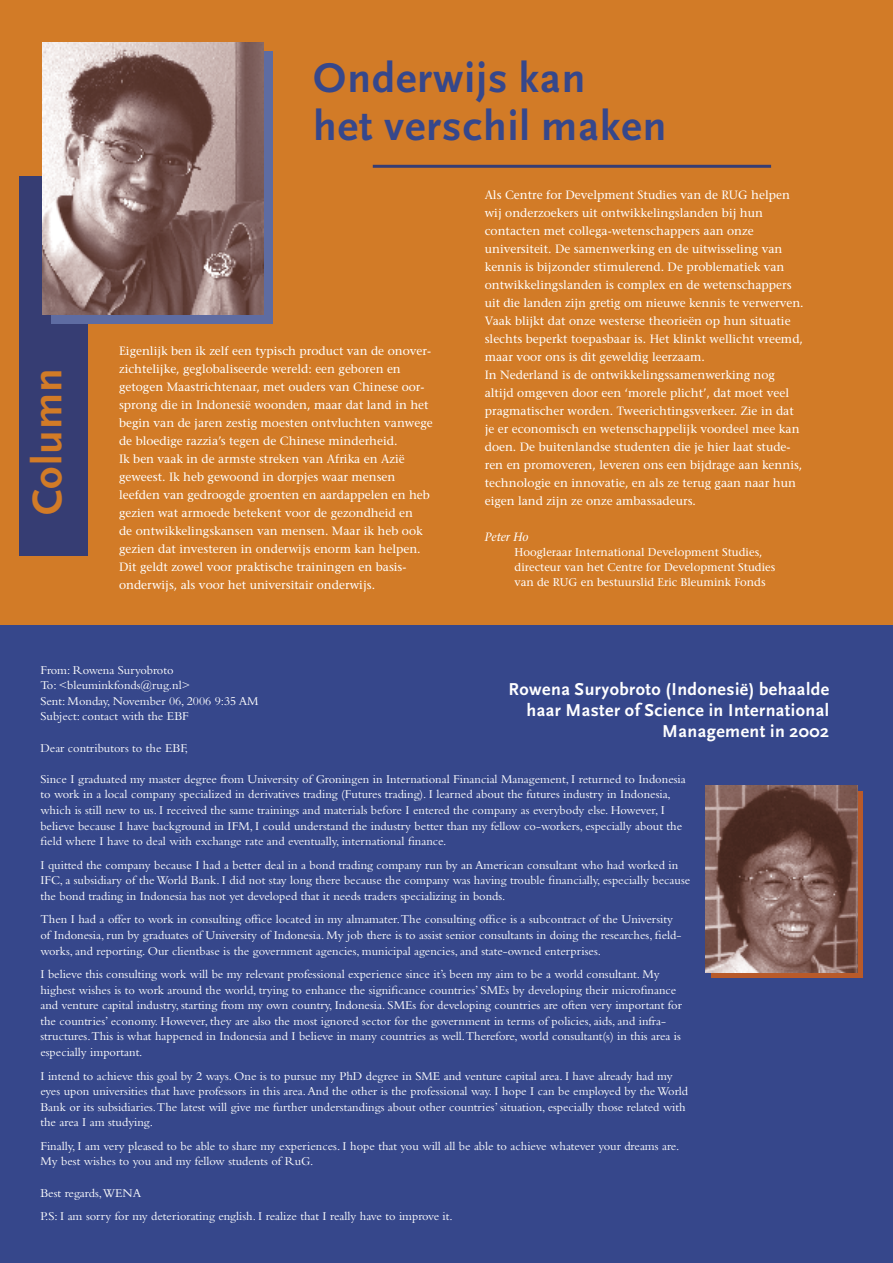
<style>
.page{position:relative;width:893px;height:1263px;background:#fff}
.page>*{position:absolute;margin:0;border:0;box-sizing:border-box;transform-origin:0 0}
._02-titel{font:700 43.35px "Scala Sans";letter-spacing:.025em;color:#36478b}
._02-titel-2{font:700 43.35px "Scala Sans";letter-spacing:.025em;color:#d27b27}
._02-titel-3{font:700 18px/21px "Scala Sans";letter-spacing:.025em;color:#fff;text-align:right}
.t1{font:12.45px/15.6px "Bembo";color:#fff}
.t2{font:12px/18px "Stone Serif";color:#fff}
.t3{font:italic 12px "Stone Serif";color:#fff}
.t4{font:11.25px/15px "Stone Serif";color:#fff}
</style>
<div class="page">
<div style="left:0;top:0;width:893px;height:625px;background:#d27b27"></div>
<hr style="left:373px;top:165px;width:398px;height:3px;background:#363d73">
<div style="left:0;top:625px;width:893px;height:638px;background:#36478b"></div>
<div style="left:712px;top:791px;width:151px;height:187px;background:linear-gradient(to right,#b85a2a,#b85a2a)"></div>
<img style="left:706px;top:786px;width:151px;height:186px">
<div style="left:19px;top:177px;width:68px;height:379px;background:#363d73"></div>
<div style="left:51px;top:51px;width:221px;height:272px;background:#5e6ca2"></div>
<img style="left:43px;top:43px;width:221px;height:272px">
<p class="_02-titel-2" style="left:24px;top:515px;width:148px;rotate:-90deg">Column</p>
<p class="_02-titel" style="left:313px;top:54px;width:274px">Onderwijs kan</p>
<p class="_02-titel" style="left:313px;top:102px;width:355px">het verschil maken</p>
<p class="t2" style="left:119px;top:342px;width:315px">Eigenlijk ben ik zelf een typisch product van de onover&shy;zichtelijke, geglobaliseerde wereld: een geboren en getogen Maastrichtenaar, met ouders van Chinese oor&shy;sprong die in Indonesië woonden, maar dat land in het begin van de jaren zestig moesten ontvluchten vanwege de bloedige razzia’s tegen de Chinese minderheid.</p>
<p class="t2" style="left:119px;top:450px;width:312px">Ik ben vaak in de armste streken van Afrika en Azië geweest. Ik heb gewoond in dorpjes waar mensen leefden van gedroogde groenten en aardappelen en heb gezien wat armoede betekent voor de gezondheid en<br>de ontwikkelingskansen van mensen. Maar ik heb ook gezien dat investeren in onderwijs enorm kan helpen.<br>Dit geldt zowel voor praktische trainingen en basis&shy;onderwijs, als voor het universitair onderwijs.</p>
<p class="t2" style="left:485px;top:186px;width:307px">Als Centre for Develpment Studies van de RUG helpen wij onderzoekers uit ontwikkelingslanden bij hun</p>
<p class="t2" style="left:485px;top:222px;width:320px">contacten met collega-wetenschappers aan onze universiteit. De samenwerking en de uitwisseling van kennis is bijzonder stimulerend. De problematiek van ontwikkelingslanden is complex en de wetenschappers uit die landen zijn gretig om nieuwe kennis te verwerven.<br>Vaak blijkt dat onze westerse theorieën op hun situatie slechts beperkt toepasbaar is. Het klinkt wellicht vreemd, maar voor ons is dit geweldig leerzaam.</p>
<p class="t2" style="left:485px;top:366px;width:319px">In Nederland is de ontwikkelingssamenwerking nog altijd omgeven door een ‘morele plicht’, dat moet veel pragmatischer worden. Tweerichtingsverkeer. Zie in dat je er economisch en wetenschappelijk voordeel mee kan doen. De buitenlandse studenten die je hier laat stude&shy;ren en promoveren, leveren ons een bijdrage aan kennis, technologie en innovatie, en als ze terug gaan naar hun eigen land zijn ze onze ambassadeurs.</p>
<p class="t3" style="left:485px;top:530px;width:45px">Peter Ho</p>
<p class="t4" style="left:514px;top:545px;width:262px">Hoogleraar International Development Studies, directeur van het Centre for Development Studies van de RUG en bestuurslid Eric Bleumink Fonds</p>
<p class="t1" style="left:40px;top:662px;width:135px">From: Rowena Suryobroto</p>
<p class="t1" style="left:40px;top:677px;width:151px">To: &lt;bleuminkfonds@rug.nl&gt;</p>
<p class="t1" style="left:40px;top:693px;width:220px">Sent: Monday, November 06, 2006 9:35 AM</p>
<p class="t1" style="left:40px;top:708px;width:150px">Subject: contact with the EBF</p>
<p class="t1" style="left:40px;top:740px;width:149px">Dear contributors to the EBF,</p>
<p class="t1" style="left:40px;top:771px;width:647px">Since I graduated my master degree from University of Groningen in International Financial Management, I returned to Indonesia to work in a local company specialized in derivatives trading (Futures trading). I learned about the futures industry in Indonesia, which is still new to us. I received the same trainings and materials before I entered the company as everybody else. However, I believe because I have background in IFM, I could understand the industry better than my fellow co-workers, especially about the field where I have to deal with exchange rate and eventually, international finance.</p>
<p class="t1" style="left:40px;top:857px;width:651px">I quitted the company because I had a better deal in a bond trading company run by an American consultant who had worked in<br>IFC, a subsidiary of the World Bank. I did not stay long there because the company was having trouble financially, especially because the bond trading in Indonesia has not yet developed that it needs traders specializing in bonds.</p>
<p class="t1" style="left:40px;top:911px;width:642px">Then I had a offer to work in consulting office located in my almamater.The consulting office is a subcontract of the University of Indonesia, run by graduates of University of Indonesia. My job there is to assist senior consultants in doing the researches, field&shy;works, and reporting. Our clientbase is the government agencies, municipal agencies, and state-owned enterprises.</p>
<p class="t1" style="left:40px;top:966px;width:621px">I believe this consulting work will be my relevant professional experience since it’s been my aim to be a world consultant. My</p>
<p class="t1" style="left:40px;top:982px;width:643px">highest wishes is to work around the world, trying to enhance the significance countries’ SMEs by developing their microfinance and venture capital industry, starting from my own country, Indonesia. SMEs for developing countries are often very important for the countries’ economy. However, they are also the most ignored sector for the government in terms of policies, aids, and infra&shy;structures.This is what happened in Indonesia and I believe in many countries as well.Therefore, world consultant(s) in this area is especially important.</p>
<p class="t1" style="left:40px;top:1067px;width:649px">I intend to achieve this goal by 2 ways. One is to pursue my PhD degree in SME and venture capital area. I have already had my eyes upon universities that have professors in this area. And the other is the professional way. I hope I can be employed by the World Bank or its subsidiaries.The latest will give me further understandings about other countries’ situation, especially those related with the area I am studying.</p>
<p class="t1" style="left:40px;top:1138px;width:640px">Finally, I am very pleased to be able to share my experiences. I hope that you will all be able to achieve whatever your dreams are.<br>My best wishes to you and my fellow students of RuG.</p>
<p class="t1" style="left:40px;top:1185px;width:102px">Best regards,WENA</p>
<p class="t1" style="left:40px;top:1208px;width:414px">P.S: I am sorry for my deteriorating english. I realize that I really have to improve it.</p>
<p class="_02-titel-3" style="left:508px;top:679px;width:322px">Rowena Suryobroto (Indonesië) behaalde haar Master of Science in International<br>Management in 2002</p>
</div>
